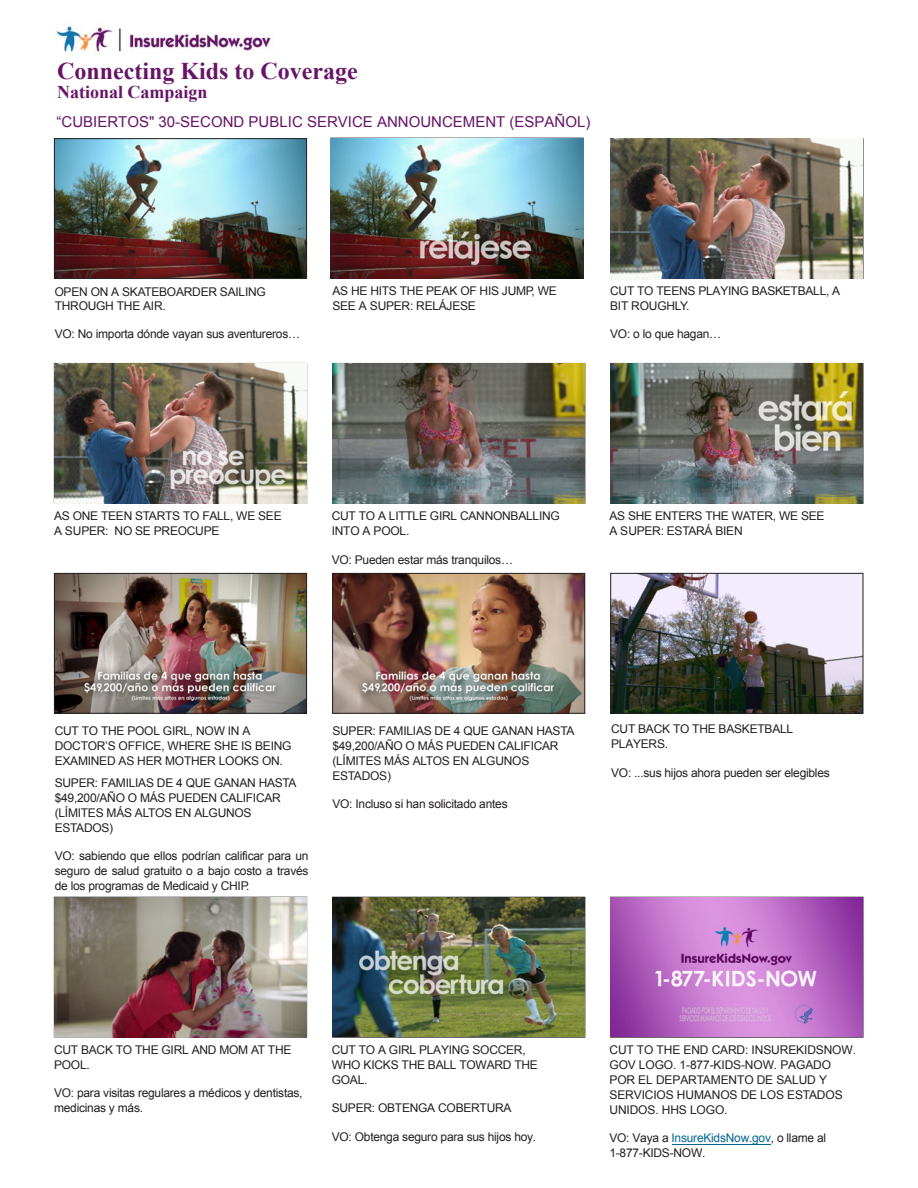
<style>
.page{position:relative;width:918px;height:1188px;background:#fff}
.page>*{position:absolute;margin:0;border:0;box-sizing:border-box;transform-origin:0 0}
.t1{font:700 24px "Times New Roman";color:#661466}
.t2{font:700 18px "Times New Roman";color:#661466}
.t3{font:15px "Arial";color:#661466}
.t4{font:12px/15px "Arial";letter-spacing:-.02em;color:#231f20}
.s1{font-family:"Helvetica Neue"}
.s2{color:#046791}
</style>
<div class="page">
<img style="left:54px;top:26px;width:220px;height:28px">
<img style="left:56px;top:140px;width:249px;height:137px">
<div style="left:54px;top:138px;width:253px;height:141px;border:1px solid #231f20"></div>
<img style="left:331px;top:138px;width:252px;height:140px">
<img style="left:611px;top:139px;width:252px;height:139px">
<img style="left:54px;top:363px;width:253px;height:140px">
<img style="left:333px;top:363px;width:252px;height:140px">
<img style="left:611px;top:363px;width:252px;height:140px">
<img style="left:56px;top:575px;width:249px;height:137px">
<img style="left:334px;top:575px;width:249px;height:137px">
<img style="left:612px;top:575px;width:249px;height:137px">
<div style="left:54px;top:573px;width:253px;height:141px;border:1px solid #231f20"></div>
<div style="left:332px;top:573px;width:253px;height:141px;border:1px solid #231f20"></div>
<div style="left:610px;top:573px;width:253px;height:141px;border:1px solid #231f20"></div>
<img style="left:54px;top:897px;width:253px;height:140px">
<img style="left:333px;top:897px;width:252px;height:140px">
<img style="left:611px;top:897px;width:252px;height:139px">
<hr style="left:672px;top:1144px;width:99px;height:1px;background:#046791">
<h1 class="t1" style="left:57px;top:55px;width:302px">Connecting Kids to Coverage</h1>
<h1 class="t2" style="left:57px;top:80px;width:152px">National Campaign</h1>
<h2 class="t3" style="left:57px;top:112px;width:535px">“CUBIERTOS" 30-SECOND PUBLIC SERVICE ANNOUNCEMENT (ESPAÑOL)</h2>
<p class="t4" style="left:55px;top:285px;width:213px;line-height:13.6px"><span class="s1">O</span>PEN ON A SKATEBOARDER SAILING<br>THROUGH THE AIR.</p>
<p class="t4" style="left:55px;top:327px;width:247px">VO: No importa dónde vayan sus aventureros…</p>
<p class="t4" style="left:332px;top:283px;width:226px">AS HE HITS THE PEAK OF HIS JUMP, WE<br>SEE A SUPER: RELÁJESE</p>
<p class="t4" style="left:610px;top:283px;width:232px">CUT TO TEENS PLAYING BASKETBALL, A<br>BIT ROUGHLY.</p>
<p class="t4" style="left:610px;top:327px;width:113px">VO: o lo que hagan…</p>
<p class="t4" style="left:54px;top:509px;width:229px">AS ONE TEEN STARTS TO FALL, WE SEE<br>A SUPER: NO SE PREOCUPE</p>
<p class="t4" style="left:332px;top:509px;width:230px">CUT TO A LITTLE GIRL CANNONBALLING<br>INTO A POOL.</p>
<p class="t4" style="left:332px;top:552px;width:183px">VO: Pueden estar más tranquilos…</p>
<p class="t4" style="left:609px;top:509px;width:217px">AS SHE ENTERS THE WATER, WE SEE<br>A SUPER: ESTARÁ BIEN</p>
<p class="t4" style="left:55px;top:723px;width:238px">CUT TO THE POOL GIRL, NOW IN A<br>DOCTOR’S OFFICE, WHERE SHE IS BEING<br>EXAMINED AS HER MOTHER LOOKS ON.</p>
<p class="t4" style="left:55px;top:775px;width:243px">SUPER: FAMILIAS DE 4 QUE GANAN HASTA $49,200/AÑO O MÁS PUEDEN CALIFICAR (LÍMITES MÁS ALTOS EN ALGUNOS<br>ESTADOS)</p>
<p class="t4" style="left:55px;top:848px;width:255px;text-align:justify">VO: sabiendo que ellos podrían calificar para un seguro de salud gratuito o a bajo costo a través de los programas de Medicaid y CHIP.</p>
<p class="t4" style="left:332px;top:723px;width:243px">SUPER: FAMILIAS DE 4 QUE GANAN HASTA $49,200/AÑO O MÁS PUEDEN CALIFICAR (LÍMITES MÁS ALTOS EN ALGUNOS<br>ESTADOS)</p>
<p class="t4" style="left:332px;top:797px;width:177px">VO: Incluso si han solicitado antes</p>
<p class="t4" style="left:611px;top:722px;width:184px;line-height:14.4px">CUT BACK TO THE BASKETBALL<br>PLAYERS.</p>
<p class="t4" style="left:611px;top:765px;width:220px">VO: ...sus hijos ahora pueden ser elegibles</p>
<p class="t4" style="left:54px;top:1042px;width:239px">CUT BACK TO THE GIRL AND MOM AT THE<br>POOL.</p>
<p class="t4" style="left:54px;top:1086px;width:250px">VO: para visitas regulares a médicos y dentistas, medicinas y más.</p>
<p class="t4" style="left:332px;top:1042px;width:208px">CUT TO A GIRL PLAYING SOCCER,<br>WHO KICKS THE BALL TOWARD THE<br>GOAL.</p>
<p class="t4" style="left:332px;top:1101px;width:181px">SUPER: OBTENGA COBERTURA</p>
<p class="t4" style="left:332px;top:1129px;width:206px">VO: Obtenga seguro para sus hijos hoy.</p>
<p class="t4" style="left:609px;top:1042px;width:248px">CUT TO THE END CARD: INSUREKIDSNOW.<br>GOV LOGO. 1-877-KIDS-NOW. PAGADO<br>POR EL DEPARTAMENTO DE SALUD Y<br>SERVICIOS HUMANOS DE LOS ESTADOS<br>UNIDOS. HHS LOGO.</p>
<p class="t4" style="left:609px;top:1131px;width:218px">VO: Vaya a <span class="s2">InsureKidsNow.gov</span>, o llame al<br>1-877-KIDS-NOW.</p>
</div>
